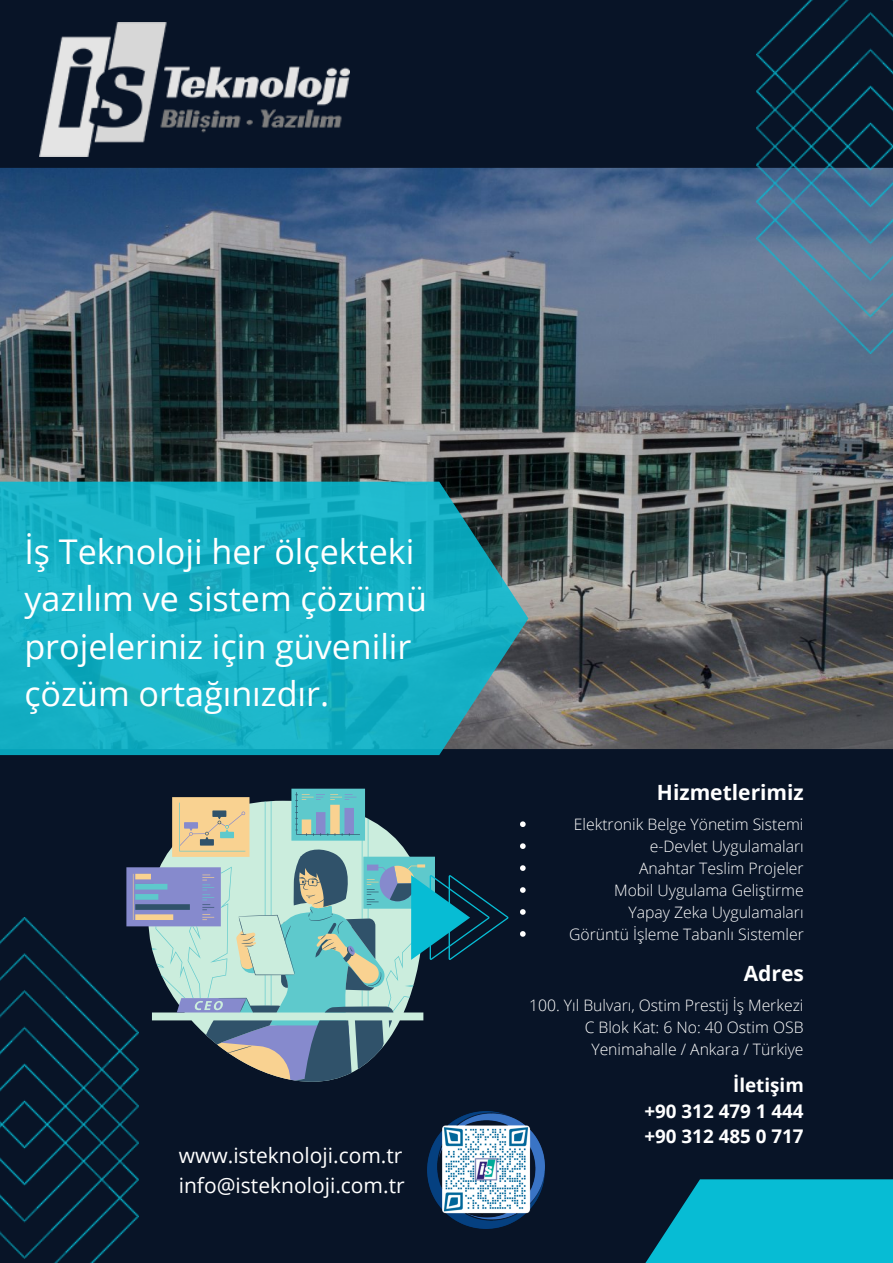
<style>
.page{position:relative;width:893px;height:1263px;background:#081427}
.page>*{position:absolute;margin:0;border:0;box-sizing:border-box;transform-origin:0 0}
.t1{font:34.12px/47.5px "Open Sans";color:#fff}
.t2{font:21px/30.7px "Open Sans";color:#fff}
.t3{font:700 21px "Open Sans";color:#fff}
.t4{font:700 18.83px/25.9px "Open Sans";color:#fff;text-align:justify}
.t5{font:300 15.75px/21.9px "Open Sans";color:#fff;text-align:right}
</style>
<div class="page">
<img style="left:0;top:168px;width:893px;height:581px">
<svg style="left:135px;top:792px;width:295px;height:290px"></svg>
<svg style="left:411px;top:875px;width:97px;height:85px"></svg>
<svg style="left:645px;top:1179px;width:248px;height:84px;background:#07a8c0"></svg>
<svg style="left:0;top:482px;width:528px;height:273px;background:#1baabd"></svg>
<img style="left:40px;top:23px;width:309px;height:133px">
<img style="left:756px;top:0;width:137px;height:353px">
<img style="left:0;top:917px;width:138px;height:346px">
<img style="left:427px;top:1111px;width:117px;height:117px">
<svg style="left:520px;top:821px;width:5px;height:6px"></svg>
<svg style="left:520px;top:843px;width:5px;height:6px"></svg>
<svg style="left:520px;top:865px;width:5px;height:6px"></svg>
<svg style="left:520px;top:887px;width:5px;height:6px"></svg>
<svg style="left:520px;top:909px;width:5px;height:6px"></svg>
<svg style="left:520px;top:931px;width:5px;height:6px"></svg>
<h1 class="t1" style="left:24px;top:527px;width:404px">İş Teknoloji her ölçekteki yazılım ve sistem çözümü projeleriniz için güvenilir çözüm ortağınızdır.</h1>
<h2 class="t2" style="left:179px;top:1139px;width:227px">www.isteknoloji.com.tr info@isteknoloji.com.tr</h2>
<h2 class="t3" style="left:657px;top:778px;width:148px">Hizmetlerimiz</h2>
<p class="t5" style="left:569px;top:813px;width:236px">Elektronik Belge Yönetim Sistemi e-Devlet Uygulamaları<br>Anahtar Teslim Projeler<br>Mobil Uygulama Geliştirme<br>Yapay Zeka Uygulamaları<br>Görüntü İşleme Tabanlı Sistemler</p>
<h2 class="t3" style="left:743px;top:959px;width:62px">Adres</h2>
<p class="t5" style="left:529px;top:993px;width:276px">100. Yıl Bulvarı, Ostim Prestij İş Merkezi<br>C Blok Kat: 6 No: 40 Ostim OSB<br>Yenimahalle / Ankara / Türkiye</p>
<p class="t4" style="left:644px;top:1071px;width:161px;text-indent:89px">İletişim +90 312 479 1 444 +90 312 485 0 717</p>
</div>
